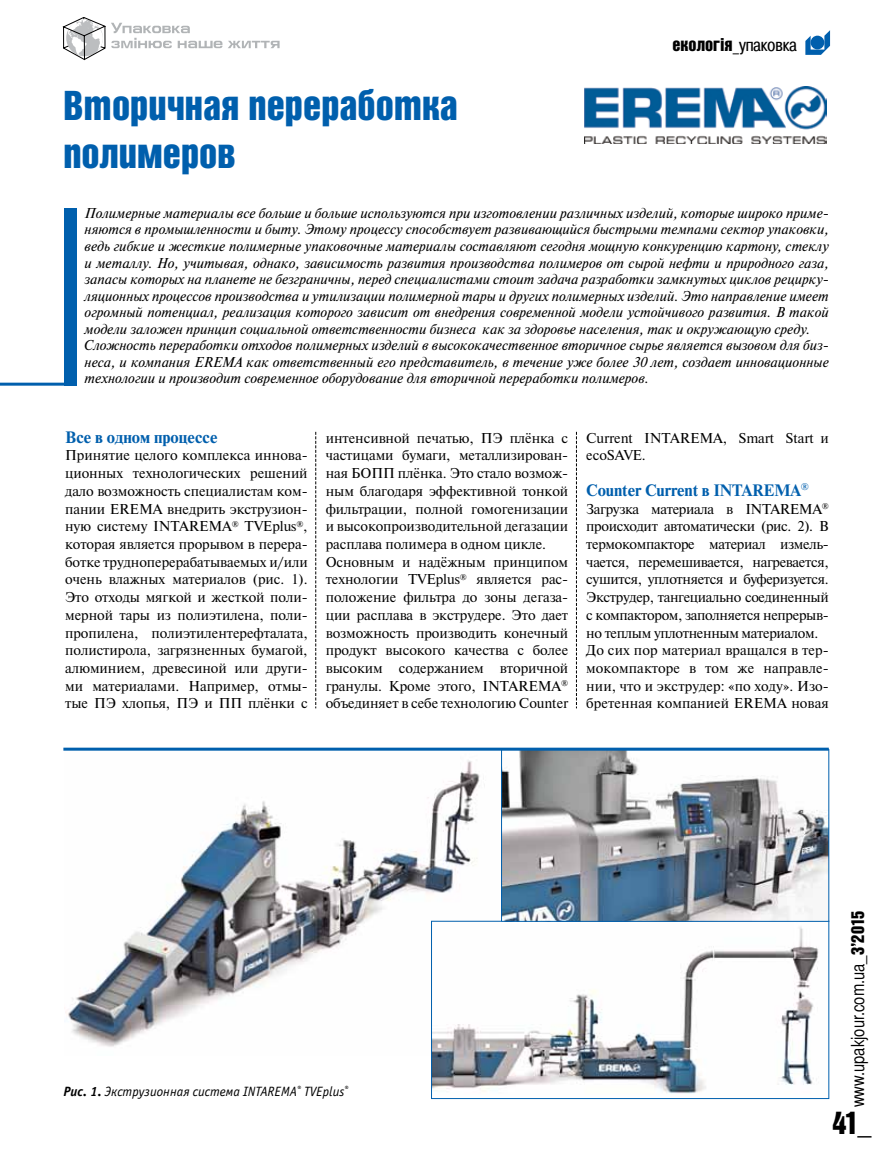
<style>
.page{position:relative;width:893px;height:1170px;background:#fff}
.page>*{position:absolute;margin:0;border:0;box-sizing:border-box;transform-origin:0 0}
.t1{font:40.5px/48.6px "Bastion Kontrast Alt C";color:#005fad}
.t2{font:31.5px "Bastion Kontrast Alt C";color:#000}
.t3{font:18px "Bastion C";color:#000}
.t4{font:18px "Pragmatica Cond C";color:#000}
.t5{font:700 16.5px "Newton C";letter-spacing:-.005em;color:#005fad}
.t6{font:italic 14.25px/16.5px "Newton C";color:#000}
.t7{font:14.25px/17.7px "Newton C";letter-spacing:-.005em;color:#000}
.t8{font:14.25px/17.7px "Newton C";letter-spacing:-.025em;color:#000}
.t9{font:italic 13.5px "Officina Sans C";color:#000}
.s1{font-family:"Bastion Kontrast Alt C"}
.s2{font-weight:700}
</style>
<div class="page">
<svg style="left:63px;top:17px;width:159px;height:43px"></svg>
<svg style="left:228px;top:41px;width:52px;height:7px"></svg>
<div style="left:64px;top:208px;width:13px;height:177px;background:#005fad"></div>
<hr style="left:0;top:382px;width:77px;height:3px;background:#005fad">
<svg style="left:576px;top:432px;width:1px;height:276px"></svg>
<svg style="left:315px;top:432px;width:1px;height:276px"></svg>
<img style="left:64px;top:750px;width:437px;height:297px">
<img style="left:585px;top:87px;width:242px;height:56px">
<img style="left:433px;top:922px;width:386px;height:172px">
<div style="left:431px;top:920px;width:398px;height:178px;border:1px solid #005fad"></div>
<img style="left:503px;top:751px;width:324px;height:168px">
<div style="left:501px;top:749px;width:328px;height:172px;border:1px solid #005fad"></div>
<hr style="left:63px;top:747px;width:766px;height:3px;background:#005fad">
<svg style="left:805px;top:30px;width:25px;height:25px"></svg>
<p class="t4" style="left:672px;top:35px;width:126px"><span class="s1">екологія</span>_упаковка</p>
<h1 class="t1" style="left:63px;top:81px;width:396px">Вторичная переработка полимеров</h1>
<p class="t6" style="left:85px;top:205px;width:746px">Полимерные материалы все больше и больше используются при изготовлении различных изделий, которые широко приме&shy;няются в промышленности и быту. Этому процессу способствует развивающийся быстрыми темпами сектор упаковки, ведь гибкие и жесткие полимерные упаковочные материалы составляют сегодня мощную конкуренцию картону, стеклу и металлу. Но, учитывая, однако, зависимость развития производства полимеров от сырой нефти и природного газа, запасы которых на планете не безграничны, перед специалистами стоит задача разработки замкнутых циклов рецирку&shy;ляционных процессов производства и утилизации полимерной тары и других полимерных изделий. Это направление имеет огромный потенциал, реализация которого зависит от внедрения современной модели устойчивого развития. В такой модели заложен принцип социальной ответственности бизнеса как за здоровье населения, так и окружающую среду.<br>Сложность переработки отходов полимерных изделий в высококачественное вторичное сырье является вызовом для биз&shy;неса, и компания EREMA как ответственный его представитель, в течение уже более 30 лет, создает инновационные технологии и производит современное оборудование для вторичной переработки полимеров.</p>
<p class="t5" style="left:65px;top:428px;width:154px">Все в одном процессе</p>
<p class="t7" style="left:65px;top:447px;width:244px;text-align:justify">Принятие целого комплекса иннова&shy;ционных технологических решений дало возможность специалистам ком&shy;пании EREMA внедрить экструзион&shy;ную систему INTAREMA<sup>®</sup> TVEplus<sup>®</sup>, которая является прорывом в перера&shy;ботке трудноперерабатываемых и/или очень влажных материалов (рис. 1).<br>Это отходы мягкой и жесткой поли&shy;мерной тары из полиэтилена, поли&shy;пропилена, полиэтилентерефталата, полистирола, загрязненных бумагой, алюминием, древесиной или други&shy;ми материалами. Например, отмы&shy;тые ПЭ хлопья, ПЭ и ПП плёнки с</p>
<p class="t7" style="left:326px;top:429px;width:244px">интенсивной печатью, ПЭ плёнка с частицами бумаги, металлизирован&shy;ная БOПП плёнка. Это стало возмож&shy;ным благодаря эффективной тонкой фильтрации, полной гомогенизации и высокопроизводительной дегазации расплава полимера в одном цикле.<br>Основным и надёжным принципом технологии TVEplus<sup>®</sup> является рас&shy;положение фильтра до зоны дегаза&shy;ции расплава в экструдере. Это дает возможность производить конечный продукт высокого качества с более высоким содержанием вторичной гранулы. Кроме этого, INTAREMA<sup>® </sup>объединяет в себе технологию Counter</p>
<p class="t7" style="left:586px;top:429px;width:244px">Current INTAREMA, Smart Start и ecoSAVE.</p>
<p class="t5" style="left:586px;top:481px;width:224px">Counter Current в INTAREMA<sup>®</sup></p>
<p class="t8" style="left:586px;top:500px;width:244px">Загрузка материала в INTAREMA<sup>® </sup>происходит автоматически (рис. 2). В термокомпакторе материал измель&shy;чается, перемешивается, нагревается, сушится, уплотняется и буферизуется.<br>Экструдер, тангециально соединенный с компактором, заполняется непрерыв&shy;но теплым уплотненным материалом.<br>До сих пор материал вращался в тер&shy;мокомпакторе в том же направле&shy;нии, что и экструдер: «по ходу». Изо&shy;бретенная компанией EREMA новая</p>
<p class="t9" style="left:63px;top:1083px;width:286px"><span class="s2">Рис. 1.</span> Экструзионная система INTAREMA<sup>®</sup> TVEplus<sup>®</sup></p>
<p class="t3" style="left:847px;top:1107px;width:198px;rotate:-90deg">www.upakjour.com.ua_<span class="s1">3’2015</span></p>
<h2 class="t2" style="left:832px;top:1106px;width:41px">41_</h2>
</div>
